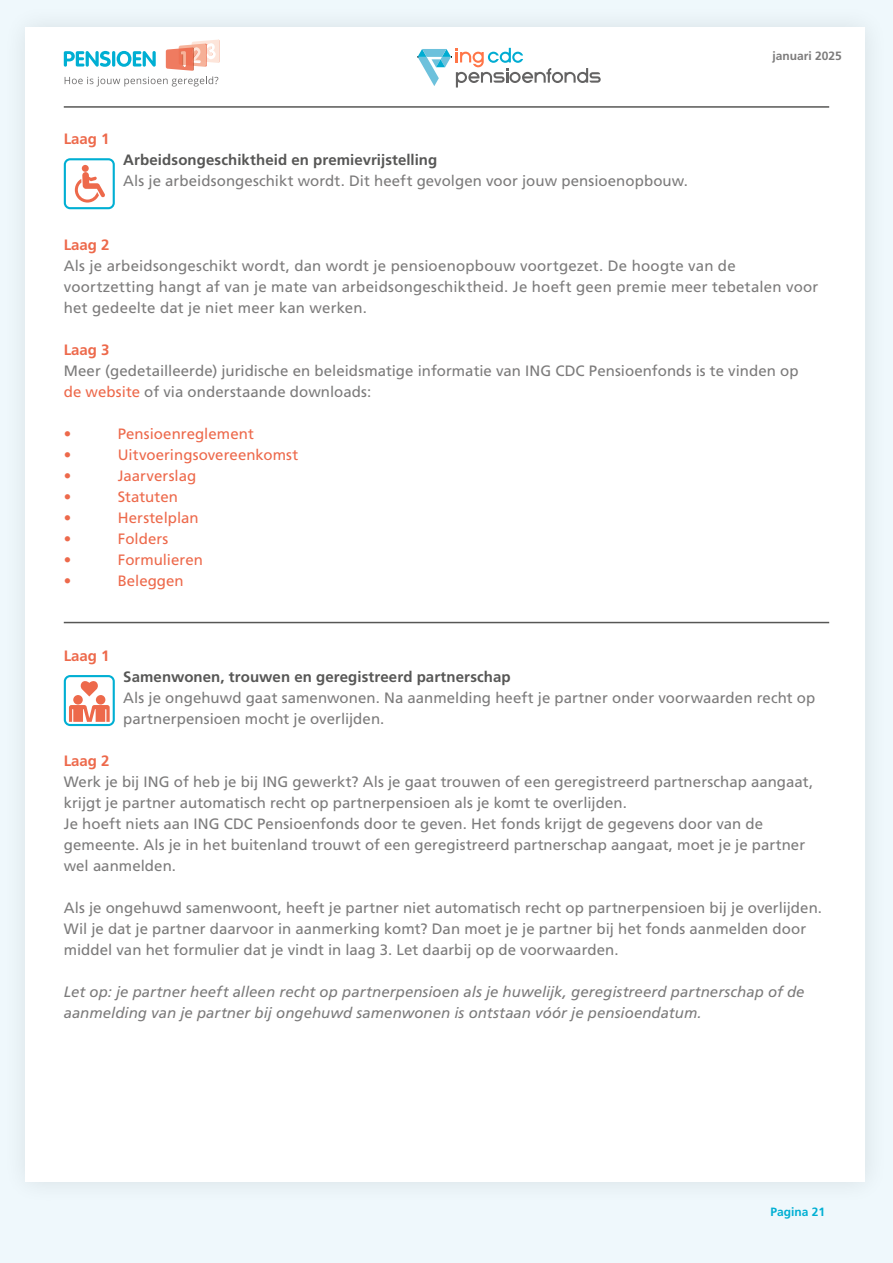
<style>
.page{position:relative;width:893px;height:1263px;background:#eff8fc}
.page>*{position:absolute;margin:0;border:0;box-sizing:border-box;transform-origin:0 0}
.t1{font:15px/21px "Frutiger LT Std";letter-spacing:.005em;color:#7c7b7b}
.t2{font:italic 15px/21px "Frutiger LT Std";letter-spacing:.005em;color:#7c7b7b}
.t3{font:15px "Frutiger LT Std";letter-spacing:.005em;color:#ed694b}
.t4{font:700 15px "Frutiger LT Std";letter-spacing:.005em;color:#575756}
.t5{font:700 15px "Frutiger LT Std";color:#ed694b}
.t6{font:700 12px "Frutiger LT Std";color:#7c7b7b}
.t7{font:700 12px "Frutiger LT Std";color:#00afd3}
.s1{color:#ed694b}
</style>
<div class="page">
<div style="left:26px;top:28px;width:839px;height:1154px;background:#fff"></div>
<svg style="left:418px;top:48px;width:183px;height:40px"></svg>
<svg style="left:64px;top:40px;width:156px;height:47px"></svg>
<hr style="left:64px;top:106px;width:765px;height:2px;background:#575756">
<svg style="left:64px;top:158px;width:51px;height:51px"></svg>
<hr style="left:64px;top:622px;width:765px;height:1px;background:#575756">
<svg style="left:64px;top:675px;width:51px;height:51px"></svg>
<p class="t5" style="left:64px;top:130px;width:47px">Laag 1</p>
<p class="t4" style="left:123px;top:151px;width:316px">Arbeidsongeschiktheid en premievrijstelling</p>
<p class="t1" style="left:123px;top:171px;width:566px">Als je arbeidsongeschikt wordt. Dit heeft gevolgen voor jouw pensioenopbouw.</p>
<p class="t6" style="left:773px;top:49px;width:71px">januari 2 025</p>
<p class="t5" style="left:64px;top:235px;width:47px">Laag 2</p>
<p class="t1" style="left:64px;top:255px;width:756px">Als je arbeidsongeschikt wordt, dan wordt je pensioenopbouw voortgezet. De hoogte van de voortzetting hangt af van je mate van arbeidsongeschiktheid. Je hoeft geen premie meer tebetalen voor het gedeelte dat je niet meer kan werken.</p>
<p class="t5" style="left:64px;top:340px;width:47px">Laag 3</p>
<p class="t1" style="left:64px;top:360px;width:736px">Meer (gedetailleerde) juridische en beleidsmatige informatie van ING CDC Pensioenfonds is te vinden op <span class="s1">de website</span> of via onderstaande downloads:</p>
<p class="t3" style="left:64px;top:424px;width:9px">•</p>
<p class="t3" style="left:118px;top:424px;width:138px">Pensioenreglement</p>
<p class="t3" style="left:64px;top:445px;width:9px">•</p>
<p class="t3" style="left:118px;top:445px;width:182px">Uitvoeringsovereenkomst</p>
<p class="t3" style="left:64px;top:466px;width:9px">•</p>
<p class="t3" style="left:118px;top:466px;width:80px">Jaarverslag</p>
<p class="t3" style="left:64px;top:487px;width:9px">•</p>
<p class="t3" style="left:118px;top:487px;width:62px">Statuten</p>
<p class="t3" style="left:64px;top:508px;width:9px">•</p>
<p class="t3" style="left:118px;top:508px;width:82px">Herstelplan</p>
<p class="t3" style="left:64px;top:529px;width:9px">•</p>
<p class="t3" style="left:118px;top:529px;width:52px">Folders</p>
<p class="t3" style="left:64px;top:550px;width:9px">•</p>
<p class="t3" style="left:118px;top:550px;width:87px">Formulieren</p>
<p class="t3" style="left:64px;top:571px;width:9px">•</p>
<p class="t3" style="left:118px;top:571px;width:67px">Beleggen</p>
<p class="t5" style="left:64px;top:647px;width:47px">Laag 1</p>
<p class="t4" style="left:123px;top:668px;width:389px">Samenwonen, trouwen en geregistreerd partnerschap</p>
<p class="t1" style="left:123px;top:688px;width:693px">Als je ongehuwd gaat samenwonen. Na aanmelding heeft je partner onder voorwaarden recht op partnerpensioen mocht je overlijden.</p>
<p class="t5" style="left:64px;top:752px;width:47px">Laag 2</p>
<p class="t1" style="left:64px;top:772px;width:751px">Werk je bij ING of heb je bij ING gewerkt? Als je gaat trouwen of een geregistreerd partnerschap aangaat, krijgt je partner automatisch recht op partnerpensioen als je komt te overlijden.<br>Je hoeft niets aan ING CDC Pensioenfonds door te geven. Het fonds krijgt de gegevens door van de gemeente. Als je in het buitenland trouwt of een geregistreerd partnerschap aangaat, moet je je partner wel aanmelden.</p>
<p class="t1" style="left:64px;top:898px;width:760px">Als je ongehuwd samenwoont, heeft je partner niet automatisch recht op partnerpensioen bij je overlijden.<br>Wil je dat je partner daarvoor in aanmerking komt? Dan moet je je partner bij het fonds aanmelden door middel van het formulier dat je vindt in laag 3. Let daarbij op de voorwaarden.</p>
<p class="t2" style="left:64px;top:982px;width:742px">Let op: je partner heeft alleen recht op partnerpensioen als je huwelijk, geregistreerd partnerschap of de aanmelding van je partner bij ongehuwd samenwonen is ontstaan vóór je pensioendatum.</p>
<p class="t7" style="left:770px;top:1205px;width:56px">Pagina 21</p>
</div>
